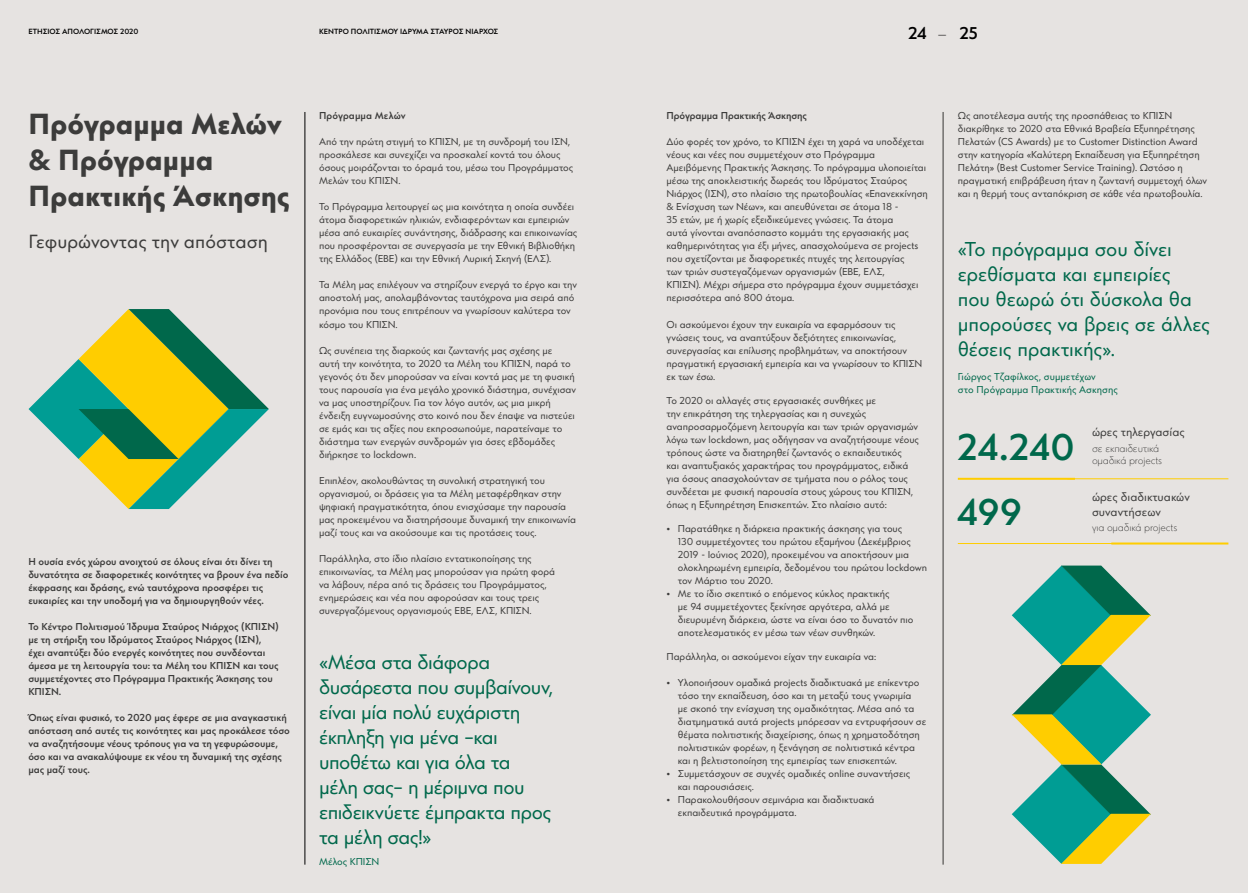
<style>
.page{position:relative;width:1248px;height:893px;background:#fff}
.page>*{position:absolute;margin:0;border:0;box-sizing:border-box;transform-origin:0 0}
.t1{font:500 37px "SNFCC Panoptik";letter-spacing:-.02em;color:#00684b}
.t2{font:700 29px/36px "SNFCC Panoptik";color:#3c3c3b}
.t3{font:20px/25px "SNFCC Panoptik";letter-spacing:-.02em;color:#00684b}
.t4{font:19px "SNFCC Panoptik";color:#3c3c3b}
.t5{font:500 17px "SNFCC Panoptik";color:#000}
.t6{font:11.9px/14.5px "SNFCC Panoptik";color:#3c3c3b}
.t7{font:300 10.4px "SNFCC Panoptik";letter-spacing:-.02em;color:#3c3c3b}
.t8{font:10px/13px "SNFCC Panoptik";letter-spacing:-.005em;color:#3c3c3b}
.t9{font:500 10px/13px "SNFCC Panoptik";letter-spacing:-.005em;color:#3c3c3b}
.t10{font:10px/13px "SNFCC Panoptik";letter-spacing:.005em;color:#00684b}
.t11{font:500 7.5px "SNFCC Panoptik";color:#000}
.s1{font-weight:300;font-size:13px}
</style>
<div class="page">
<div style="left:0;top:0;width:1247px;height:893px;background:#e6e3e1"></div>
<svg style="left:1011px;top:566px;width:139px;height:298px"></svg>
<hr style="left:957px;top:478px;width:117px;height:2px;background:#ffcd00">
<hr style="left:1067px;top:479px;width:161px;height:1px;background:#ffcd00">
<hr style="left:1111px;top:542px;width:117px;height:2px;background:#ffcd00">
<hr style="left:957px;top:543px;width:161px;height:1px;background:#ffcd00">
<svg style="left:29px;top:309px;width:240px;height:200px"></svg>
<p class="t11" style="left:28px;top:27px;width:112px">ΕΤΗΣΙΟΣ ΑΠΟΛΟΓΙΣΜΟΣ 2020</p>
<p class="t11" style="left:319px;top:27px;width:181px">ΚΕΝΤΡΟ ΠΟΛΙΤΙΣΜΟΥ ΙΔΡΥΜΑ ΣΤΑΥΡΟΣ ΝΙΑΡΧΟΣ</p>
<h3 class="t5" style="left:907px;top:22px;width:72px">24 <span class="s1">—</span> 25</h3>
<h2 class="t2" style="left:29px;top:107px;width:262px">Πρόγραμμα Μελών &amp; Πρόγραμμα<br>Πρακτικής Άσκησης</h2>
<h3 class="t4" style="left:29px;top:230px;width:241px">Γεφυρώνοντας την απόσταση</h3>
<p class="t9" style="left:28px;top:555px;width:261px">Η ουσία ενός χώρου ανοιχτού σε όλους είναι ότι δίνει τη δυνατότητα σε διαφορετικές κοινότητες να βρουν ένα πεδίο έκφρασης και δράσης, ενώ ταυτόχρονα προσφέρει τις ευκαιρίες και την υποδομή για να δημιουργηθούν νέες.</p>
<p class="t9" style="left:28px;top:620px;width:252px">To Κέντρο Πολιτισμού Ίδρυμα Σταύρος Νιάρχος (ΚΠΙΣΝ) με τη στήριξη του Ιδρύματος Σταύρος Νιάρχος (ΙΣΝ), έχει αναπτύξει δύο ενεργές κοινότητες που συνδέονται άμεσα με τη λειτουργία του: τα Μέλη του ΚΠΙΣΝ και τους συμμετέχοντες στο Πρόγραμμα Πρακτικής Άσκησης του ΚΠΙΣΝ.</p>
<p class="t9" style="left:28px;top:711px;width:263px">Όπως είναι φυσικό, το 2020 μας έφερε σε μια αναγκαστική απόσταση από αυτές τις κοινότητες και μας προκάλεσε τόσο να αναζητήσουμε νέους τρόπους για να τη γεφυρώσουμε, όσο και να ανακαλύψουμε εκ νέου τη δυναμική της σχέσης μας μαζί τους.</p>
<p class="t9" style="left:319px;top:110px;width:88px">Πρόγραμμα Μελών</p>
<p class="t8" style="left:319px;top:136px;width:256px">Από την πρώτη στιγμή το ΚΠΙΣΝ, με τη συνδρομή του ΙΣΝ, προσκάλεσε και συνεχίζει να προσκαλεί κοντά του όλους όσους μοιράζονται το όραμά του, μέσω του Προγράμματος Μελών του ΚΠΙΣΝ.</p>
<p class="t8" style="left:319px;top:201px;width:260px">Το Πρόγραμμα λειτουργεί ως μια κοινότητα η οποία συνδέει άτομα διαφορετικών ηλικιών, ενδιαφερόντων και εμπειριών μέσα από ευκαιρίες συνάντησης, διάδρασης και επικοινωνίας που προσφέρονται σε συνεργασία με την Εθνική Βιβλιοθήκη της Ελλάδος (ΕΒΕ) και την Εθνική Λυρική Σκηνή (ΕΛΣ).</p>
<p class="t8" style="left:319px;top:279px;width:259px">Τα Μέλη μας επιλέγουν να στηρίζουν ενεργά το έργο και την αποστολή μας, απολαμβάνοντας ταυτόχρονα μια σειρά από προνόμια που τους επιτρέπουν να γνωρίσουν καλύτερα τον κόσμο του ΚΠΙΣΝ.</p>
<p class="t8" style="left:319px;top:344px;width:258px">Ως συνέπεια της διαρκούς και ζωντανής μας σχέσης με<br>αυτή την κοινότητα, το 2020 τα Μέλη του ΚΠΙΣΝ, παρά το γεγονός ότι δεν μπορούσαν να είναι κοντά μας με τη φυσική τους παρουσία για ένα μεγάλο χρονικό διάστημα, συνέχισαν να μας υποστηρίζουν. Για τον λόγο αυτόν, ως μια μικρή ένδειξη ευγνωμοσύνης στο κοινό που δεν έπαψε να πιστεύει σε εμάς και τις αξίες που εκπροσωπούμε, παρατείναμε το διάστημα των ενεργών συνδρομών για όσες εβδομάδες διήρκησε το lockdown.</p>
<p class="t8" style="left:319px;top:474px;width:258px">Eπιπλέον, ακολουθώντας τη συνολική στρατηγική του οργανισμού, οι δράσεις για τα Μέλη μεταφέρθηκαν στην ψηφιακή πραγματικότητα, όπου ενισχύσαμε την παρουσία μας προκειμένου να διατηρήσουμε δυναμική την επικοινωνία μαζί τους και να ακούσουμε και τις προτάσεις τους.</p>
<p class="t8" style="left:319px;top:552px;width:237px">Παράλληλα, στο ίδιο πλαίσιο εντατικοποίησης της επικοινωνίας, τα Μέλη μας μπορούσαν για πρώτη φορά να λάβουν, πέρα από τις δράσεις του Προγράμματος, ενημερώσεις και νέα που αφορούσαν και τους τρεις συνεργαζόμενους οργανισμούς ΕΒΕ, ΕΛΣ, ΚΠΙΣΝ.</p>
<h3 class="t3" style="left:319px;top:650px;width:235px">«Μέσα στα διάφορα δυσάρεστα που συμβαίνουν, είναι μία πολύ ευχάριστη έκπληξη για μένα –και υποθέτω και για όλα τα μέλη σας– η μέριμνα που επιδεικνύετε έμπρακτα προς τα μέλη σας!»</h3>
<p class="t10" style="left:319px;top:855px;width:62px">Μέλος ΚΠΙΣΝ</p>
<p class="t9" style="left:666px;top:110px;width:142px">Πρόγραμμα Πρακτικής Άσκησης</p>
<p class="t8" style="left:666px;top:136px;width:263px">Δύο φορές τον χρόνο, το ΚΠΙΣΝ έχει τη χαρά να υποδέχεται νέους και νέες που συμμετέχουν στο Πρόγραμμα Αμειβόμενης Πρακτικής Άσκησης. Το πρόγραμμα υλοποιείται μέσω της αποκλειστικής δωρεάς του Ιδρύματος Σταύρος Νιάρχος (ΙΣΝ), στο πλαίσιο της πρωτοβουλίας «Επανεκκίνηση &amp; Ενίσχυση των Νέων», και απευθύνεται σε άτομα 18 -<br>35 ετών, με ή χωρίς εξειδικεύμενες γνώσεις. Τα άτομα<br>αυτά γίνονται αναπόσπαστο κομμάτι της εργασιακής μας καθημερινότητας για έξι μήνες, απασχολούμενα σε projects που σχετίζονται με διαφορετικές πτυχές της λειτουργίας<br>των τριών συστεγαζόμενων οργανισμών (ΕΒΕ, ΕΛΣ,<br>ΚΠΙΣΝ). Μέχρι σήμερα στο πρόγραμμα έχουν συμμετάσχει περισσότερα από 800 άτομα.</p>
<p class="t8" style="left:666px;top:318px;width:257px">Οι ασκούμενοι έχουν την ευκαιρία να εφαρμόσουν τις γνώσεις τους, να αναπτύξουν δεξιότητες επικοινωνίας, συνεργασίας και επίλυσης προβλημάτων, να αποκτήσουν πραγματική εργασιακή εμπειρία και να γνωρίσουν το ΚΠΙΣΝ εκ των έσω.</p>
<p class="t8" style="left:666px;top:394px;width:254px">Το 2020 οι αλλαγές στις εργασιακές συνθήκες με<br>την επικράτηση της τηλεργασίας και η συνεχώς αναπροσαρμοζόμενη λειτουργία και των τριών οργανισμών λόγω των lockdown, μας οδήγησαν να αναζητήσουμε νέους τρόπους ώστε να διατηρηθεί ζωντανός ο εκπαιδευτικός<br>και αναπτυξιακός χαρακτήρας του προγράμματος, ειδικά για όσους απασχολούνταν σε τμήματα που ο ρόλος τους συνδέεται με φυσική παρουσία στους χώρους του ΚΠΙΣΝ, όπως η Εξυπηρέτηση Επισκεπτών. Στο πλαίσιο αυτό:</p>
<p class="t8" style="left:677px;top:522px;width:251px;text-indent:-11px">• Παρατάθηκε η διάρκεια πρακτικής άσκησης για τους<br>130 συμμετέχοντες του πρώτου εξαμήνου (Δεκέμβριος 2019 - Ιούνιος 2020), προκειμένου να αποκτήσουν μια ολοκληρωμένη εμπειρία, δεδομένου του πρώτου lockdown τον Μάρτιο του 2020.</p>
<p class="t8" style="left:677px;top:587px;width:237px;text-indent:-11px">• Με το ίδιο σκεπτικό ο επόμενος κύκλος πρακτικής<br>με 94 συμμετέχοντες ξεκίνησε αργότερα, αλλά με διευρυμένη διάρκεια, ώστε να είναι όσο το δυνατόν πιο αποτελεσματικός εν μέσω των νέων συνθηκών.</p>
<p class="t8" style="left:666px;top:650px;width:211px">Παράλληλα, οι ασκούμενοι είχαν την ευκαιρία να:</p>
<p class="t8" style="left:677px;top:676px;width:250px;text-indent:-11px">• Υλοποιήσουν ομαδικά projects διαδικτυακά με επίκεντρο τόσο την εκπαίδευση, όσο και τη μεταξύ τους γνωριμία<br>με σκοπό την ενίσχυση της ομαδικότητας. Μέσα από τα διατμηματικά αυτά projects μπόρεσαν να εντρυφήσουν σε θέματα πολιτιστικής διαχείρισης, όπως η χρηματοδότηση πολιτιστικών φορέων, η ξενάγηση σε πολιτιστικά κέντρα και η βελτιστοποίηση της εμπειρίας των επισκεπτών.</p>
<p class="t8" style="left:677px;top:767px;width:234px;text-indent:-11px">• Συμμετάσχουν σε συχνές ομαδικές online συναντήσεις και παρουσιάσεις.</p>
<p class="t8" style="left:677px;top:793px;width:198px;text-indent:-11px">• Παρακολουθήσουν σεμινάρια και διαδικτυακά εκπαιδευτικά προγράμματα.</p>
<p class="t8" style="left:957px;top:110px;width:251px">Ως αποτέλεσμα αυτής της προσπάθειας το ΚΠΙΣΝ διακρίθηκε το 2020 στα Εθνικά Βραβεία Εξυπηρέτησης Πελατών (CS Awards) με το Customer Distinction Award στην κατηγορία «Καλύτερη Εκπαίδευση για Εξυπηρέτηση Πελάτη» (Best Customer Service Training). Ωστόσο η πραγματική επιβράβευση ήταν η ζωντανή συμμετοχή όλων και η θερμή τους ανταπόκριση σε κάθε νέα πρωτοβουλία.</p>
<h3 class="t3" style="left:957px;top:237px;width:254px">«Το πρόγραμμα σου δίνει ερεθίσματα και εμπειρίες<br>που θεωρώ ότι δύσκολα θα μπορούσες να βρεις σε άλλες θέσεις πρακτικής».</h3>
<p class="t10" style="left:957px;top:370px;width:161px">Γιώργος Τζαφίλκος, συμμετέχων<br>στο Πρόγραμμα Πρακτικής Ασκησης</p>
<h1 class="t1" style="left:957px;top:424px;width:119px">24.240</h1>
<h1 class="t1" style="left:957px;top:489px;width:67px">499</h1>
<p class="t6" style="left:1091px;top:425px;width:94px">ώρες τηλεργασίας</p>
<p class="t7" style="left:1091px;top:442px;width:69px">σε εκπαιδευτικά</p>
<p class="t7" style="left:1091px;top:454px;width:72px">ομαδικά projects</p>
<p class="t6" style="left:1091px;top:490px;width:99px">ώρες διαδικτυακών συναντήσεων</p>
<p class="t7" style="left:1091px;top:521px;width:87px">για ομαδικά projects</p>
</div>
